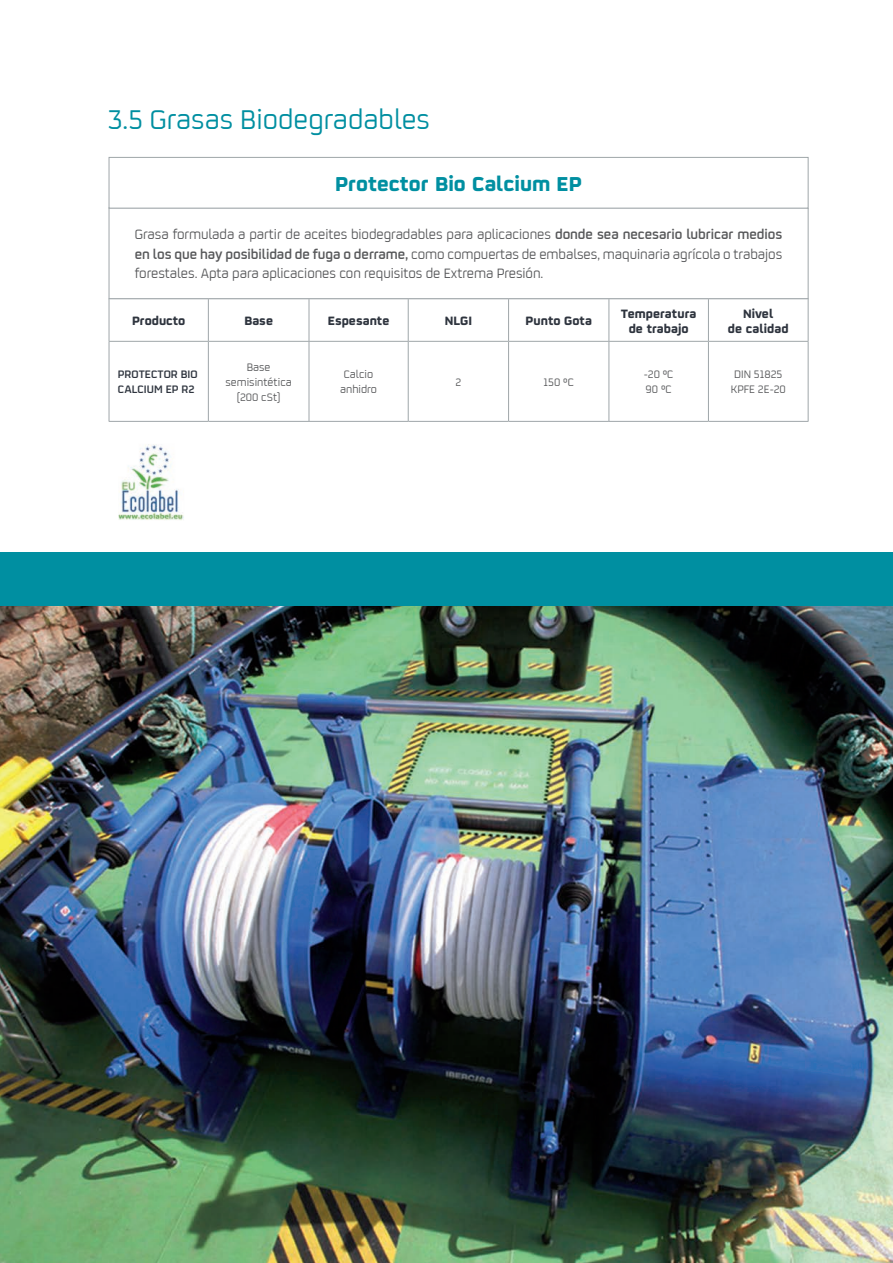
<style>
.page{position:relative;width:893px;height:1263px;background:#fff}
.page>*{position:absolute;margin:0;border:0;box-sizing:border-box;transform-origin:0 0}
.Titulo1{font:30px "Repsol";color:#008fa1}
.t1{font:700 22.5px "Repsol";color:#008fa1}
.t2{font:15px/19.5px "Repsol";letter-spacing:-.005em;color:#57585a;text-align:justify}
.t3{font:700 13.5px/15px "Repsol";color:#2e343e;text-align:center}
.t4{font:12px "Repsol";color:#57585a}
.t5{font:600 12px/15px "Repsol";color:#2e343e}
.s1{font-weight:600}
</style>
<div class="page">
<div style="left:109px;top:207px;width:699px;height:92px;border:1px solid #9fa6a9"></div>
<div style="left:109px;top:157px;width:699px;height:51px;border:1px solid #9fa6a9"></div>
<svg style="left:110px;top:299px;width:698px;height:122px"></svg>
<hr style="left:109px;top:299px;width:1px;height:42px;background:#9fa6a9">
<hr style="left:109px;top:298px;width:99px;height:1px;background:#9fa6a9">
<hr style="left:208px;top:299px;width:1px;height:42px;background:#9fa6a9">
<hr style="left:208px;top:298px;width:101px;height:1px;background:#9fa6a9">
<hr style="left:309px;top:298px;width:99px;height:1px;background:#9fa6a9">
<hr style="left:408px;top:298px;width:101px;height:1px;background:#9fa6a9">
<hr style="left:509px;top:298px;width:100px;height:1px;background:#9fa6a9">
<hr style="left:609px;top:298px;width:99px;height:1px;background:#9fa6a9">
<hr style="left:309px;top:299px;width:1px;height:42px;background:#9fa6a9">
<hr style="left:408px;top:299px;width:1px;height:42px;background:#9fa6a9">
<hr style="left:508px;top:299px;width:1px;height:42px;background:#9fa6a9">
<hr style="left:609px;top:299px;width:1px;height:42px;background:#9fa6a9">
<hr style="left:708px;top:299px;width:1px;height:42px;background:#9fa6a9">
<hr style="left:708px;top:298px;width:100px;height:1px;background:#9fa6a9">
<hr style="left:808px;top:299px;width:1px;height:42px;background:#9fa6a9">
<hr style="left:109px;top:342px;width:1px;height:79px;background:#9fa6a9">
<hr style="left:109px;top:341px;width:99px;height:1px;background:#9fa6a9">
<hr style="left:208px;top:341px;width:101px;height:1px;background:#9fa6a9">
<hr style="left:309px;top:341px;width:99px;height:1px;background:#9fa6a9">
<hr style="left:408px;top:341px;width:101px;height:1px;background:#9fa6a9">
<hr style="left:509px;top:341px;width:100px;height:1px;background:#9fa6a9">
<hr style="left:609px;top:341px;width:99px;height:1px;background:#9fa6a9">
<hr style="left:708px;top:341px;width:100px;height:1px;background:#9fa6a9">
<hr style="left:208px;top:342px;width:1px;height:79px;background:#9fa6a9">
<hr style="left:309px;top:342px;width:1px;height:79px;background:#9fa6a9">
<hr style="left:408px;top:342px;width:1px;height:79px;background:#9fa6a9">
<hr style="left:508px;top:342px;width:1px;height:79px;background:#9fa6a9">
<hr style="left:609px;top:342px;width:1px;height:79px;background:#9fa6a9">
<hr style="left:708px;top:342px;width:1px;height:79px;background:#9fa6a9">
<hr style="left:808px;top:342px;width:1px;height:79px;background:#9fa6a9">
<hr style="left:109px;top:421px;width:99px;height:1px;background:#9fa6a9">
<hr style="left:208px;top:421px;width:101px;height:1px;background:#9fa6a9">
<hr style="left:309px;top:421px;width:99px;height:1px;background:#9fa6a9">
<hr style="left:408px;top:421px;width:101px;height:1px;background:#9fa6a9">
<hr style="left:509px;top:421px;width:100px;height:1px;background:#9fa6a9">
<hr style="left:609px;top:421px;width:99px;height:1px;background:#9fa6a9">
<hr style="left:708px;top:421px;width:100px;height:1px;background:#9fa6a9">
<img style="left:0;top:606px;width:893px;height:657px">
<div style="left:0;top:553px;width:893px;height:53px;background:#008fa1"></div>
<img style="left:118px;top:444px;width:66px;height:76px">
<p class="Titulo1" style="left:107px;top:99px;width:324px">3.5 Grasas Biodegradables</p>
<p class="t1" style="left:335px;top:165px;width:249px">Protector Bio Calcium EP</p>
<p class="t2" style="left:135px;top:224px;width:649px">Grasa formulada a partir de aceites biodegradables para aplicaciones <span class="s1">donde sea necesario lubricar medios en los que hay posibilidad de fuga o derrame,</span> como compuertas de embalses, maquinaria agrícola o trabajos forestales. Apta para aplicaciones con requisitos de Extrema Presión.</p>
<p class="t3" style="left:132px;top:312px;width:55px">Producto</p>
<p class="t3" style="left:244px;top:312px;width:30px">Base</p>
<p class="t3" style="left:328px;top:312px;width:63px">Espesante</p>
<p class="t3" style="left:445px;top:312px;width:29px">NLGI</p>
<p class="t3" style="left:525px;top:312px;width:68px">Punto Gota</p>
<p class="t3" style="left:621px;top:304px;width:77px">Temperatura de trabajo</p>
<p class="t3" style="left:728px;top:304px;width:62px">Nivel<br>de calidad</p>
<p class="t5" style="left:118px;top:366px;width:81px">PROTECTOR BIO<br>CALCIUM EP R2</p>
<p class="t4" style="left:247px;top:359px;width:25px">Base</p>
<p class="t4" style="left:226px;top:374px;width:68px">semisintética</p>
<p class="t4" style="left:237px;top:389px;width:45px">(200 cSt)</p>
<p class="t4" style="left:344px;top:366px;width:31px">Calcio</p>
<p class="t4" style="left:340px;top:381px;width:38px">anhidro</p>
<p class="t4" style="left:734px;top:366px;width:50px">DIN 51825</p>
<p class="t4" style="left:731px;top:381px;width:57px">KPFE 2E-20</p>
<p class="t4" style="left:644px;top:366px;width:31px">-20 ºC</p>
<p class="t4" style="left:646px;top:381px;width:28px">90 ºC</p>
<p class="t4" style="left:455px;top:374px;width:7px">2</p>
<p class="t4" style="left:544px;top:374px;width:32px">150 ºC</p>
</div>
